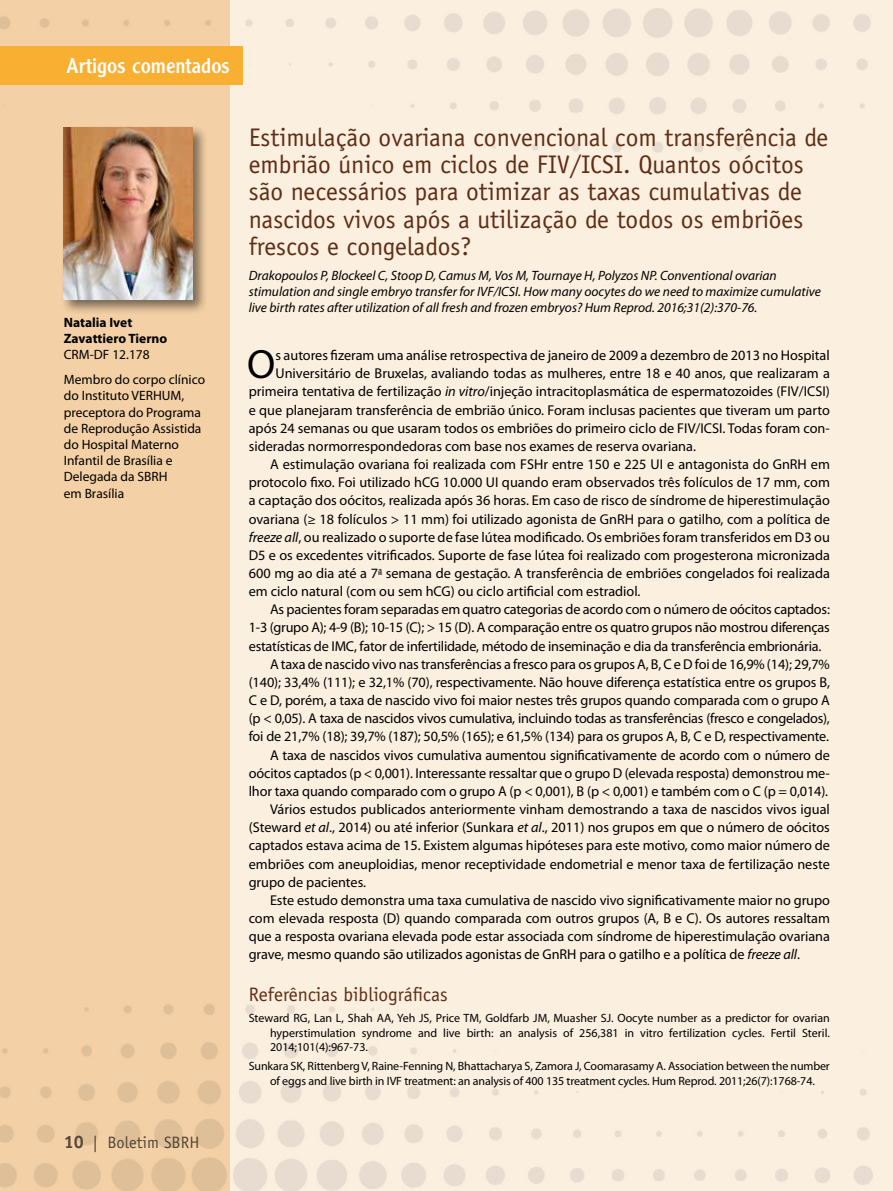
<style>
.page{position:relative;width:893px;height:1191px;background:#fbefe0}
.page>*{position:absolute;margin:0;border:0;box-sizing:border-box;transform-origin:0 0}
.t1{font:40.95px "Myriad Pro";color:#000}
.t2{font:25.5px/27.2px "Officina Sans Std";color:#602e15}
.t3{font:22.5px "Clearface Got T";color:#fff}
.t4{font:19.5px "Officina Sans Std";color:#602e15}
.t5{font:16.5px "Officina Sans Std";color:#58595b}
.t6{font:14.25px "Myriad Pro";letter-spacing:-.005em;color:#000}
.t7{font:italic 13.5px/16.4px "Myriad Pro";color:#000}
.t8{font:13.5px/16.2px "Myriad Pro";color:#000}
.t9{font:700 13.5px/16.2px "Myriad Pro";color:#000}
.t10{font:12px/14.5px "Myriad Pro";letter-spacing:-.01em;color:#000;text-align:justify}
.s1{font-weight:700;font-size:18px}
.s2{font-style:italic}
</style>
<div class="page">
<div style="left:0;top:0;width:230px;height:1191px;background:#f3d0a5"></div>
<div style="left:0;top:47px;width:242px;height:38px;background:#f8af32"></div>
<div style="left:61px;top:125px;width:147px;height:190px;background:#000;opacity:.5"></div>
<img style="left:64px;top:128px;width:129px;height:172px">
<h3 class="t3" style="left:67px;top:53px;width:164px">Artigos comentados</h3>
<p class="t9" style="left:64px;top:314px;width:105px">Natalia Ivet<br>Zavattiero Tierno</p>
<p class="t8" style="left:64px;top:342px;width:143px;line-height:24.8px">CRM-DF 12.178<br>Membro do corpo clínico</p>
<p class="t8" style="left:64px;top:387px;width:139px">do Instituto VERHUM, preceptora do Programa de Reprodução Assistida do Hospital Materno<br>Infantil de Brasília e<br>Delegada da SBRH<br>em Brasília</p>
<p class="t5" style="left:64px;top:1133px;width:137px"><span class="s1">10</span> | Boletim SBRH</p>
<p class="t2" style="left:249px;top:124px;width:581px">Estimulação ovariana convencional com transferência de embrião único em ciclos de FIV/ICSI. Quantos oócitos são necessários para otimizar as taxas cumulativas de nascidos vivos após a utilização de todos os embriões frescos e congelados?</p>
<p class="t7" style="left:249px;top:267px;width:574px">Drakopoulos P, Blockeel C, Stoop D, Camus M, Vos M, Tournaye H, Polyzos NP. Conventional ovarian stimulation and single embryo transfer for IVF/ICSI. How many oocytes do we need to maximize cumulative live birth rates after utilization of all fresh and frozen embryos? Hum Reprod. 2016;31(2):370-76.</p>
<h1 class="t1" style="left:247px;top:339px;width:30px">O</h1>
<p class="t6" style="left:275px;top:347px;width:556px">s autores fizeram uma análise retrospectiva de janeiro de 2009 a dezembro de 2013 no Hospital</p>
<p class="t6" style="left:275px;top:365px;width:556px">Universitário de Bruxelas, avaliando todas as mulheres, entre 18 e 40 anos, que realizaram a</p>
<p class="t6" style="left:249px;top:383px;width:583px">primeira tentativa de fertilização <span class="s2">in vitro</span>/injeção intracitoplasmática de espermatozoides (FIV/ICSI)</p>
<p class="t6" style="left:249px;top:401px;width:583px">e que planejaram transferência de embrião único. Foram inclusas pacientes que tiveram um parto</p>
<p class="t6" style="left:249px;top:419px;width:583px">após 24 semanas ou que usaram todos os embriões do primeiro ciclo de FIV/ICSI. Todas foram con-</p>
<p class="t6" style="left:249px;top:437px;width:449px">sideradas normorrespondedoras com base nos exames de reserva ovariana.</p>
<p class="t6" style="left:270px;top:455px;width:561px">A estimulação ovariana foi realizada com FSHr entre 150 e 225 UI e antagonista do GnRH em</p>
<p class="t6" style="left:249px;top:473px;width:583px">protocolo fixo. Foi utilizado hCG 10.000 UI quando eram observados três folículos de 17 mm, com</p>
<p class="t6" style="left:249px;top:492px;width:583px">a captação dos oócitos, realizada após 36 horas. Em caso de risco de síndrome de hiperestimulação</p>
<p class="t6" style="left:249px;top:510px;width:583px">ovariana (≥ 18 folículos &gt; 11 mm) foi utilizado agonista de GnRH para o gatilho, com a política de</p>
<p class="t6" style="left:249px;top:528px;width:583px"><span class="s2">freeze all</span>, ou realizado o suporte de fase lútea modificado. Os embriões foram transferidos em D3 ou</p>
<p class="t6" style="left:249px;top:546px;width:583px">D5 e os excedentes vitrificados. Suporte de fase lútea foi realizado com progesterona micronizada</p>
<p class="t6" style="left:249px;top:564px;width:583px">600 mg ao dia até a 7<sup>a</sup> semana de gestação. A transferência de embriões congelados foi realizada</p>
<p class="t6" style="left:249px;top:582px;width:393px">em ciclo natural (com ou sem hCG) ou ciclo artificial com estradiol.</p>
<p class="t6" style="left:270px;top:600px;width:561px">As pacientes foram separadas em quatro categorias de acordo com o número de oócitos captados:</p>
<p class="t6" style="left:249px;top:619px;width:583px">1-3 (grupo A); 4-9 (B); 10-15 (C); &gt; 15 (D). A comparação entre os quatro grupos não mostrou diferenças</p>
<p class="t6" style="left:249px;top:637px;width:574px">estatísticas de IMC, fator de infertilidade, método de inseminação e dia da transferência embrionária.</p>
<p class="t6" style="left:270px;top:655px;width:561px">A taxa de nascido vivo nas transferências a fresco para os grupos A, B, C e D foi de 16,9% (14); 29,7%</p>
<p class="t6" style="left:249px;top:673px;width:583px">(140); 33,4% (111); e 32,1% (70), respectivamente. Não houve diferença estatística entre os grupos B,</p>
<p class="t6" style="left:249px;top:691px;width:583px">C e D, porém, a taxa de nascido vivo foi maior nestes três grupos quando comparada com o grupo A</p>
<p class="t6" style="left:249px;top:709px;width:583px">(p &lt; 0,05). A taxa de nascidos vivos cumulativa, incluindo todas as transferências (fresco e congelados),</p>
<p class="t6" style="left:249px;top:728px;width:582px">foi de 21,7% (18); 39,7% (187); 50,5% (165); e 61,5% (134) para os grupos A, B, C e D, respectivamente.</p>
<p class="t6" style="left:270px;top:746px;width:561px">A taxa de nascidos vivos cumulativa aumentou significativamente de acordo com o número de</p>
<p class="t6" style="left:249px;top:764px;width:583px">oócitos captados (p &lt; 0,001). Interessante ressaltar que o grupo D (elevada resposta) demonstrou me-</p>
<p class="t6" style="left:249px;top:782px;width:581px">lhor taxa quando comparado com o grupo A (p &lt; 0,001), B (p &lt; 0,001) e também com o C (p = 0,014).</p>
<p class="t6" style="left:270px;top:800px;width:561px">Vários estudos publicados anteriormente vinham demostrando a taxa de nascidos vivos igual</p>
<p class="t6" style="left:249px;top:818px;width:583px">(Steward <span class="s2">et al</span>., 2014) ou até inferior (Sunkara <span class="s2">et al</span>., 2011) nos grupos em que o número de oócitos</p>
<p class="t6" style="left:249px;top:836px;width:583px">captados estava acima de 15. Existem algumas hipóteses para este motivo, como maior número de</p>
<p class="t6" style="left:249px;top:855px;width:583px">embriões com aneuploidias, menor receptividade endometrial e menor taxa de fertilização neste</p>
<p class="t6" style="left:249px;top:873px;width:119px">grupo de pacientes.</p>
<p class="t6" style="left:270px;top:891px;width:561px">Este estudo demonstra uma taxa cumulativa de nascido vivo significativamente maior no grupo</p>
<p class="t6" style="left:249px;top:909px;width:583px">com elevada resposta (D) quando comparada com outros grupos (A, B e C). Os autores ressaltam</p>
<p class="t6" style="left:249px;top:927px;width:583px">que a resposta ovariana elevada pode estar associada com síndrome de hiperestimulação ovariana</p>
<p class="t6" style="left:249px;top:945px;width:553px">grave, mesmo quando são utilizados agonistas de GnRH para o gatilho e a política de <span class="s2">freeze all</span>.</p>
<h3 class="t4" style="left:249px;top:983px;width:201px">Referências bibliográficas</h3>
<p class="t10" style="left:270px;top:1010px;width:561px;text-indent:-21px">Steward RG, Lan L, Shah AA, Yeh JS, Price TM, Goldfarb JM, Muasher SJ. Oocyte number as a predictor for ovarian hyperstimulation syndrome and live birth: an analysis of 256,381 in vitro fertilization cycles. Fertil Steril.<br>2014;101(4):967-73.</p>
<p class="t10" style="left:249px;top:1058px;width:583px;text-align:center">Sunkara SK, Rittenberg V, Raine-Fenning N, Bhattacharya S, Zamora J, Coomarasamy A. Association between the number of eggs and live birth in IVF treatment: an analysis of 400 135 treatment cycles. Hum Reprod. 2011;26(7):1768-74.</p>
</div>
